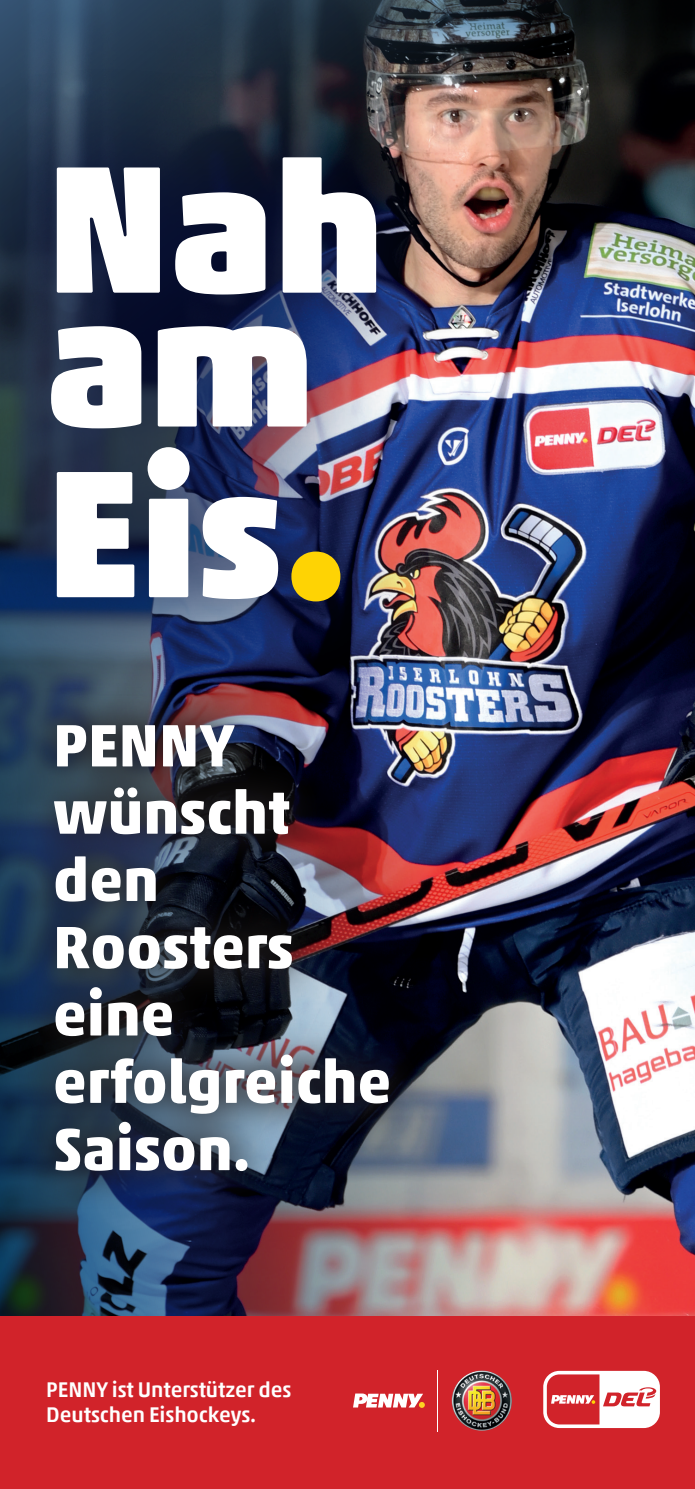
<style>
.page{position:relative;width:695px;height:1489px;background:#fff}
.page>*{position:absolute;margin:0;border:0;box-sizing:border-box;transform-origin:0 0}
.t1{font:900 184px/133.8px "Akko For Penny";color:#fff}
.t2{font:700 60.5px/67.2px "Akko For Penny";color:#fff}
.t3{font:500 21.25px/25.5px "Akko For Penny";letter-spacing:-.005em;color:#fff}
.s1{color:#fed304}
</style>
<div class="page">
<img style="left:563px;top:596px;width:131px;height:720px">
<img style="left:0;top:596px;width:563px;height:720px">
<div style="left:0;top:1316px;width:694px;height:172px;background:#d1232a"></div>
<img style="left:451px;top:1370px;width:61px;height:60px">
<hr style="left:437px;top:1370px;width:1px;height:61px;background:#fff">
<svg style="left:353px;top:1393px;width:72px;height:14px"></svg>
<div style="left:543px;top:1370px;width:116px;height:57px;background:#fff;border-radius:16px"></div>
<svg style="left:546px;top:1374px;width:110px;height:50px"></svg>
<img style="left:0;top:0;width:694px;height:596px">
<div style="left:0;top:56px;width:479px;height:646px;background:#060f3d;opacity:.85"></div>
<img style="left:17px;top:686px;width:410px;height:522px">
<hr style="left:694px;top:1139px;width:1px;height:291px;background:#002359">
<p class="t1" style="left:46px;top:160px;width:339px">Nah am</p>
<p class="t1" style="left:46px;top:465px;width:304px">Eis<span class="s1">…</span></p>
<p class="t2" style="left:53px;top:711px;width:340px">PENNY wünscht den<br>Roosters eine erfolgreiche<br>Saison.</p>
<p class="t3" style="left:46px;top:1376px;width:247px">PENNY ist Unterstützer des<br>Deutschen Eishockeys.</p>
</div>
